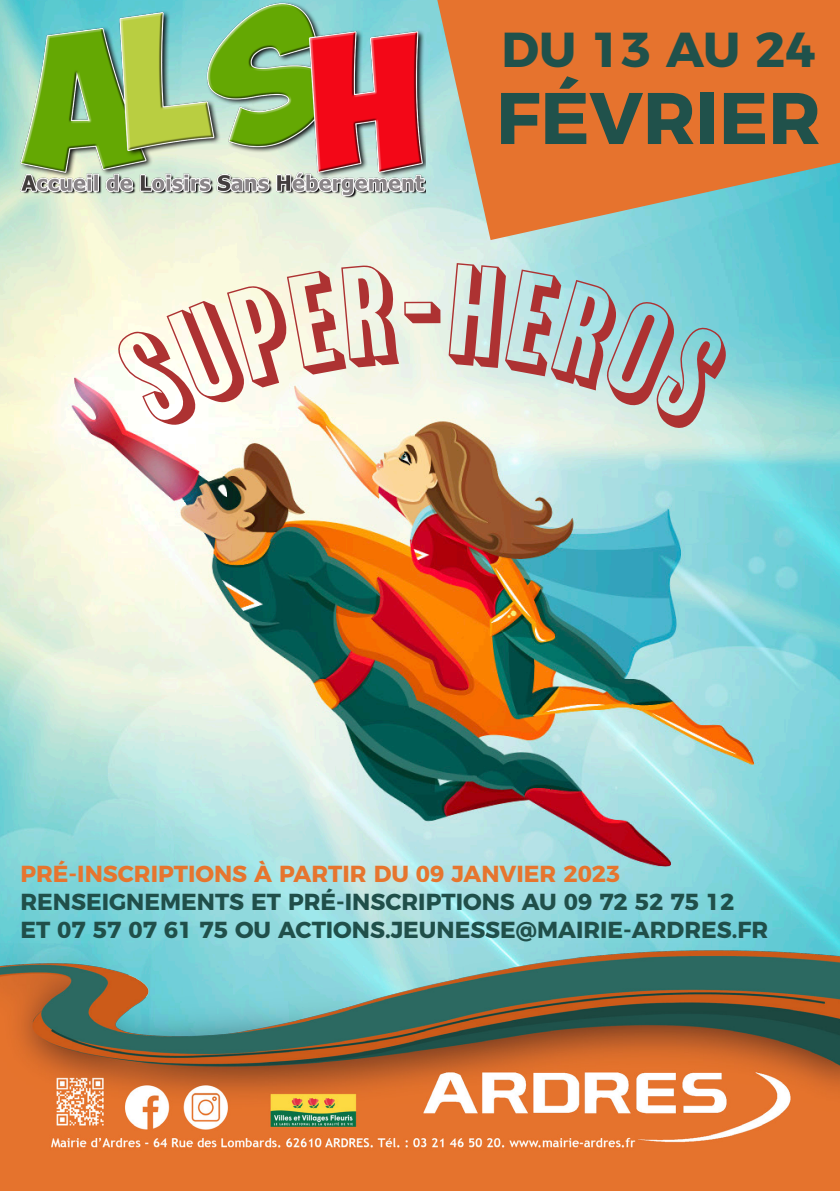
<style>
.page{position:relative;width:840px;height:1191px;background:#fff}
.page>*{position:absolute;margin:0;border:0;box-sizing:border-box;transform-origin:0 0}
.t1{font:118.6px "Balboa Plus Primary";color:#ad3232}
.t2{font:700 72.8px "Montserrat";color:#20514b}
.t3{font:700 49px "Montserrat";color:#20514b}
.t4{font:700 23.2px/27.8px "Montserrat";color:#204f4a}
.s1{color:#e6752e}
</style>
<div class="page">
<img style="left:0;top:0;width:839px;height:944px">
<img style="left:19px;top:0;width:406px;height:438px">
<svg style="left:437px;top:0;width:402px;height:240px;background:#d18752"></svg>
<img style="left:0;top:944px;width:839px;height:247px">
<svg style="left:112px;top:263px;width:287px;height:171px"></svg>
<svg style="left:447px;top:263px;width:289px;height:171px;background:#b7e3e2"></svg>
<p class="t3" style="left:501px;top:9px;width:315px">DU 13 AU 24</p>
<p class="t2" style="left:496px;top:58px;width:326px">FÉVRIER</p>
<p class="t1" style="left:399px;top:243px;width:48px">-</p>
<p class="t4" style="left:20px;top:858px;width:748px"><span class="s1">PRÉ-INSCRIPTIONS À PARTIR DU 09 JANVIER 2023<br></span>RENSEIGNEMENTS ET PRÉ-INSCRIPTIONS AU 09 72 52 75 12<br>ET 07 57 07 61 75 OU ACTIONS.JEUNESSE@MAIRIE-ARDRES.FR</p>
</div>
